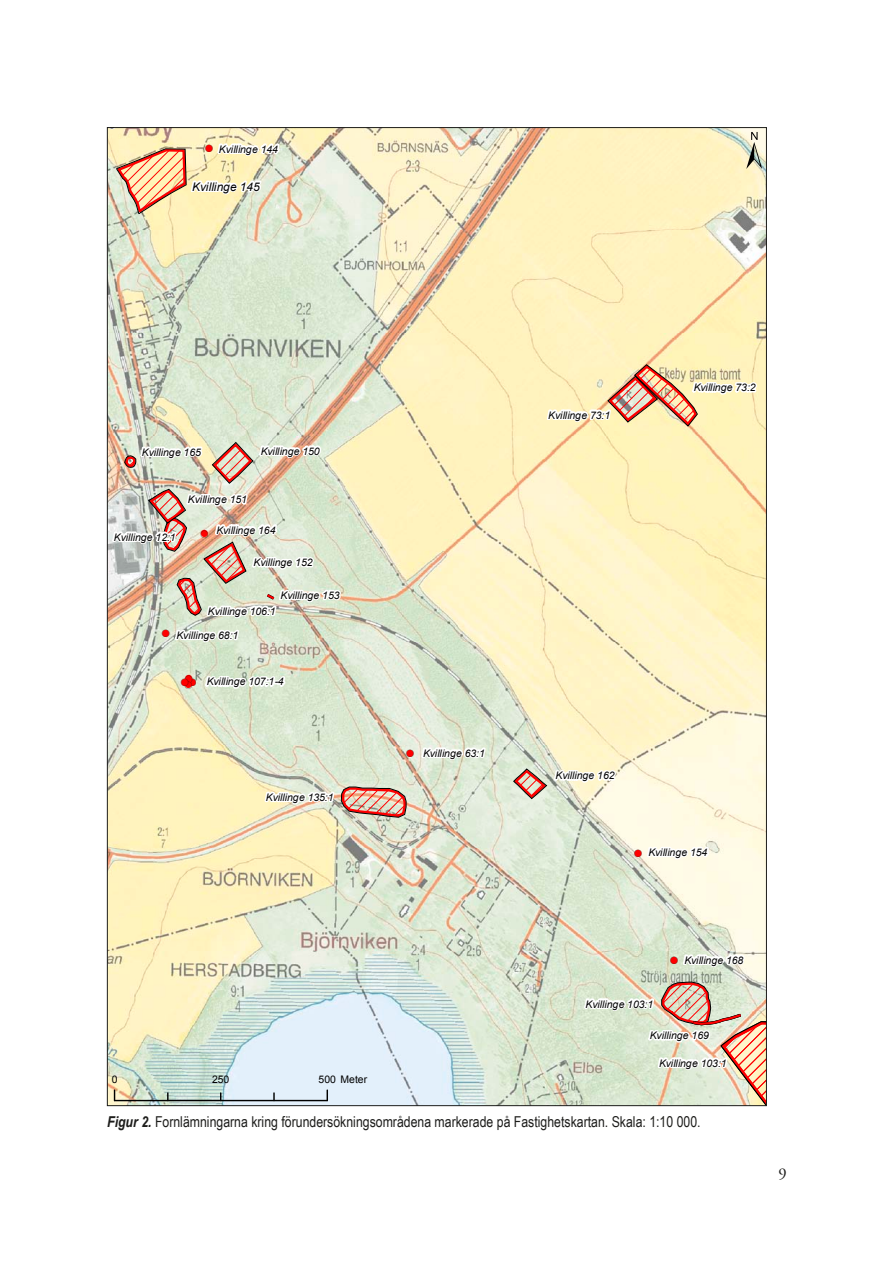
<style>
.page{position:relative;width:893px;height:1263px;background:#fff}
.page>*{position:absolute;margin:0;border:0;box-sizing:border-box;transform-origin:0 0}
.t1{font:52.5px "ESRI North";color:#000}
.t2{font:16.5px "Adobe Garamond Pro";color:#1d1d1b}
.t3{font:15px "Arial Narrow";color:#1d1d1b}
.t4{font:italic 11.85px "Arial";letter-spacing:-.005em;color:#000}
.t5{font:italic 10.5px "Arial";letter-spacing:-.005em;color:#000}
.t6{font:10.5px "ESRI Default Marker";color:#f00}
.t7{font:10.5px "Arial";letter-spacing:-.005em;color:#000}
.s1{color:#000}
.s2{font-weight:700;font-style:italic}
</style>
<div class="page">
<img style="left:109px;top:129px;width:656px;height:975px">
<img style="left:263px;top:786px;width:144px;height:33px">
<svg style="left:545px;top:363px;width:214px;height:66px;background:#f2daaf"></svg>
<svg style="left:512px;top:768px;width:106px;height:32px"></svg>
<svg style="left:582px;top:981px;width:183px;height:123px;background:#ded7c2"></svg>
<img style="left:109px;top:129px;width:173px;height:86px">
<svg style="left:681px;top:952px;width:66px;height:22px"></svg>
<svg style="left:645px;top:842px;width:67px;height:25px"></svg>
<svg style="left:420px;top:745px;width:68px;height:22px"></svg>
<svg style="left:203px;top:671px;width:85px;height:25px"></svg>
<img style="left:110px;top:441px;width:233px;height:209px">
<svg style="left:167px;top:1093px;width:2px;height:7px"></svg>
<svg style="left:273px;top:1093px;width:2px;height:7px"></svg>
<hr style="left:115px;top:1100px;width:212px;height:1px;background:#000">
<p class="t6" style="left:206px;top:142px;width:9px">!<span class="s1">(</span></p>
<p class="t5" style="left:219px;top:142px;width:61px">Kvillinge 144</p>
<p class="t4" style="left:192px;top:179px;width:69px">Kvillinge 145</p>
<h1 class="t1" style="left:746px;top:120px;width:17px">±</h1>
<p class="t5" style="left:142px;top:445px;width:61px">Kvillinge 165</p>
<p class="t5" style="left:261px;top:444px;width:61px">Kvillinge 150</p>
<p class="t5" style="left:188px;top:493px;width:61px">Kvillinge 151</p>
<p class="t5" style="left:114px;top:530px;width:63px">Kvillinge 12:1</p>
<p class="t6" style="left:201px;top:527px;width:9px">!<span class="s1">(</span></p>
<p class="t5" style="left:216px;top:523px;width:61px">Kvillinge 164</p>
<p class="t5" style="left:253px;top:556px;width:61px">Kvillinge 152</p>
<p class="t5" style="left:280px;top:589px;width:61px">Kvillinge 153</p>
<p class="t5" style="left:208px;top:604px;width:69px">Kvillinge 106:1</p>
<p class="t6" style="left:162px;top:627px;width:9px">!<span class="s1">(</span></p>
<p class="t5" style="left:176px;top:628px;width:63px">Kvillinge 68:1</p>
<p class="t6" style="left:185px;top:672px;width:9px">!<span class="s1">(</span></p>
<p class="t6" style="left:181px;top:677px;width:12px">!<span class="s1">(</span>!<span class="s1">(</span></p>
<p class="t6" style="left:189px;top:676px;width:9px">!<span class="s1">(</span></p>
<p class="t5" style="left:207px;top:675px;width:79px">Kvillinge 107:1-4</p>
<p class="t5" style="left:266px;top:790px;width:69px">Kvillinge 135:1</p>
<p class="t5" style="left:548px;top:408px;width:63px">Kvillinge 73:1</p>
<p class="t5" style="left:694px;top:381px;width:63px">Kvillinge 73:2</p>
<p class="t6" style="left:406px;top:747px;width:9px">!<span class="s1">(</span></p>
<p class="t5" style="left:423px;top:746px;width:63px">Kvillinge 63:1</p>
<p class="t5" style="left:555px;top:769px;width:61px">Kvillinge 162</p>
<p class="t5" style="left:648px;top:846px;width:61px">Kvillinge 154</p>
<p class="t6" style="left:634px;top:847px;width:9px">!<span class="s1">(</span></p>
<p class="t5" style="left:586px;top:997px;width:69px">Kvillinge 103:1</p>
<p class="t5" style="left:684px;top:953px;width:61px">Kvillinge 168</p>
<p class="t6" style="left:670px;top:954px;width:9px">!<span class="s1">(</span></p>
<p class="t5" style="left:650px;top:1029px;width:61px">Kvillinge 169</p>
<p class="t7" style="left:112px;top:1073px;width:7px">0</p>
<p class="t7" style="left:212px;top:1073px;width:19px">250</p>
<p class="t7" style="left:319px;top:1073px;width:50px">500 Meter</p>
<p class="t5" style="left:659px;top:1056px;width:69px">Kvillinge 103:1</p>
<p class="t5" style="left:656px;top:1106px;width:61px">Kvillinge 142</p>
<h3 class="t3" style="left:107px;top:1111px;width:595px"><span class="s2">Figur 2.</span> Fornlämningarna kring förundersökningsområdena markerade på Fastighetskartan. Skala: 1:10 000.</h3>
<h2 class="t2" style="left:778px;top:1164px;width:10px">9</h2>
</div>
